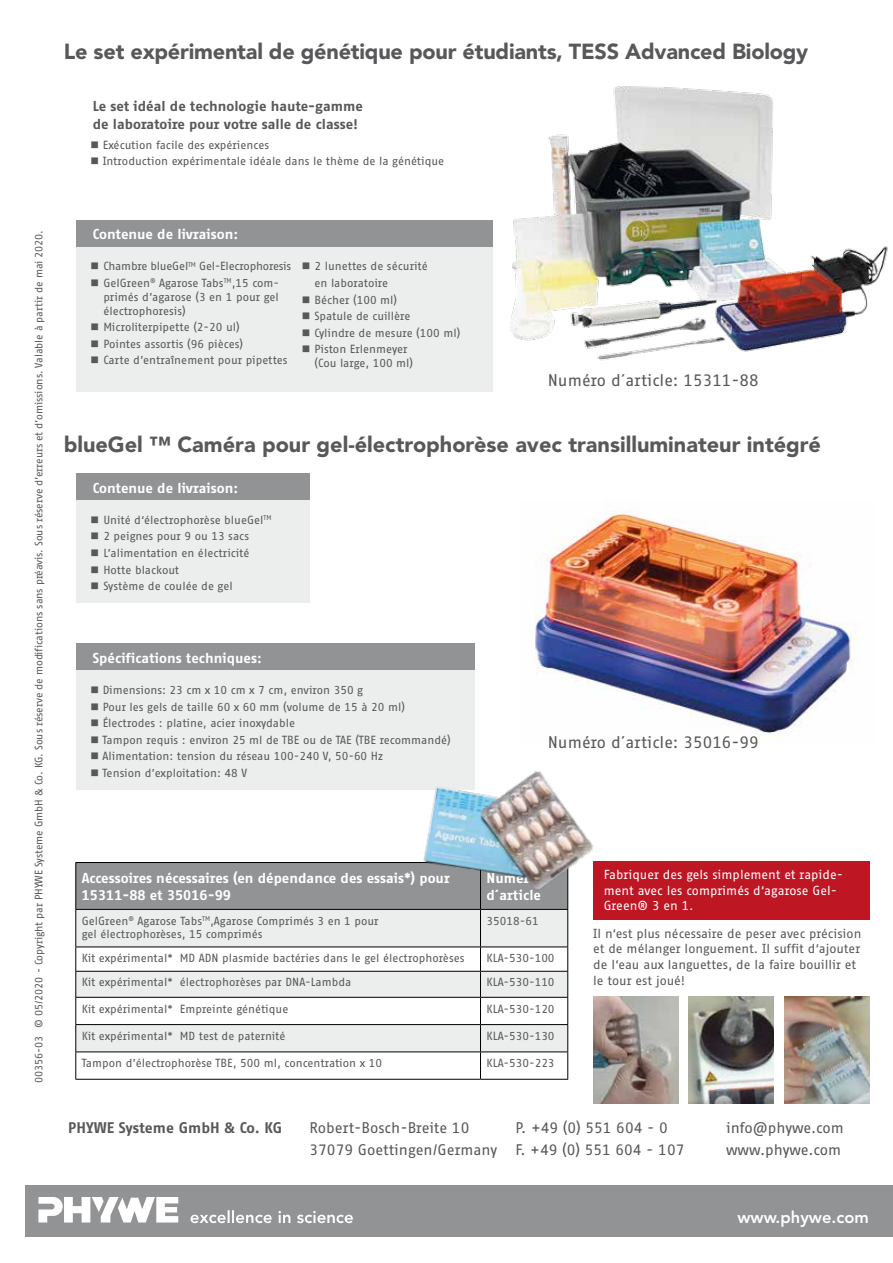
<style>
.page{position:relative;width:893px;height:1263px;background:#fff}
.page>*{position:absolute;margin:0;border:0;box-sizing:border-box;transform-origin:0 0}
.t1{font:900 21.6px "Avenir LT Std";letter-spacing:-.01em;color:#58585a}
.t2{font:16.5px "Fago Office Sans OT";color:#58585a}
.t3{font:800 16.5px "Avenir LT Std";color:#fff}
.t4{font:15px/22.5px "Fago Office Sans OT";color:#58585a}
.t5{font:700 15px "Fago Office Sans OT";color:#58585a}
.t6{font:700 14.1px/16.8px "Fago Office Sans OT";color:#fff}
.t7{font:700 14.1px/18px "Fago Office Sans OT";color:#58585a}
.t8{font:12.75px/15.8px "Fago Office Sans OT";color:#58585a}
.t9{font:12.75px/15.8px "Fago Office Sans OT";color:#fff}
.t10{font:11.55px/13.8px "Fago Office Sans OT";color:#58585a}
.t11{font:11.55px "Fago Office Sans OT";letter-spacing:-.02em;color:#58585a}
.t12{font:10.5px "Fago Office Sans OT";letter-spacing:-.01em;color:#58585a}
</style>
<div class="page">
<img style="left:535px;top:502px;width:319px;height:241px">
<div style="left:26px;top:1185px;width:867px;height:51px;background:#929395"></div>
<svg style="left:38px;top:1197px;width:140px;height:25px"></svg>
<svg style="left:190px;top:1210px;width:163px;height:13px"></svg>
<div style="left:76px;top:863px;width:330px;height:46px;background:#929395"></div>
<div style="left:76px;top:910px;width:491px;height:37px;background:#eceded"></div>
<hr style="left:75px;top:862px;width:405px;height:1px;background:#000">
<hr style="left:75px;top:863px;width:1px;height:46px;background:#000">
<hr style="left:75px;top:909px;width:405px;height:1px;background:#000">
<hr style="left:75px;top:910px;width:1px;height:37px;background:#000">
<hr style="left:480px;top:910px;width:1px;height:37px;background:#000">
<hr style="left:567px;top:910px;width:1px;height:37px;background:#000">
<svg style="left:75px;top:947px;width:493px;height:132px"></svg>
<hr style="left:75px;top:1079px;width:405px;height:1px;background:#000">
<hr style="left:480px;top:1079px;width:88px;height:1px;background:#000">
<div style="left:76px;top:663px;width:399px;height:127px;background:#eceded"></div>
<div style="left:76px;top:234px;width:416px;height:157px;background:#eceded"></div>
<div style="left:76px;top:481px;width:234px;height:122px;background:#eceded"></div>
<div style="left:76px;top:644px;width:399px;height:26px;background:#929395"></div>
<div style="left:76px;top:220px;width:416px;height:26px;background:#929395"></div>
<div style="left:76px;top:473px;width:234px;height:27px;background:#929395"></div>
<img style="left:406px;top:771px;width:188px;height:161px">
<img style="left:483px;top:86px;width:405px;height:298px">
<div style="left:593px;top:861px;width:277px;height:59px;background:#be1623"></div>
<img style="left:593px;top:997px;width:85px;height:106px">
<img style="left:689px;top:997px;width:85px;height:106px">
<img style="left:784px;top:997px;width:86px;height:106px">
<h1 class="t1" style="left:64px;top:38px;width:746px">Le set expérimental de génétique pour étudiants, TESS Advanced Biology</h1>
<p class="t7" style="left:93px;top:97px;width:272px">Le set idéal de technologie haute-gamme de laboratoire pour votre salle de classe!</p>
<p class="t10" style="left:91px;top:138px;width:180px">■ Exécution facile des expériences</p>
<p class="t10" style="left:91px;top:154px;width:355px">■ Introduction expérimentale idéale dans le thème de la génétique</p>
<p class="t12" style="left:33px;top:1027px;width:799px;rotate:-90deg">© 05/2020 - Copyright par PHYWE Systeme GmbH &amp; Co. KG. Sous réserve de modifications sans préavis. Sous réserve d’erreurs et d’omissions. Valable à partir de mai 2020.</p>
<p class="t12" style="left:33px;top:1083px;width:48px;rotate:-90deg">00356-03</p>
<p class="t6" style="left:93px;top:226px;width:147px">Contenue de livraison:</p>
<p class="t11" style="left:91px;top:260px;width:202px">■ Chambre blueGel<sup>TM</sup> Gel-Elecrophoresis</p>
<p class="t10" style="left:103px;top:276px;width:177px;text-align:justify;text-indent:-13px">■ GelGreen<sup>®</sup> Agarose Tabs<sup>TM</sup>,15 com&shy;primés d’agarose (3 en 1 pour gel électrophoresis)</p>
<p class="t10" style="left:91px;top:320px;width:151px">■ Microliterpipette (2-20 ul)</p>
<p class="t10" style="left:91px;top:337px;width:154px">■ Pointes assortis (96 pièces)</p>
<p class="t10" style="left:91px;top:354px;width:199px">■ Carte d’entraînement pour pipettes</p>
<p class="t10" style="left:314px;top:258px;width:115px;line-height:16.5px;text-indent:-13px">■ 2 lunettes de sécurité en laboratoire</p>
<p class="t10" style="left:302px;top:293px;width:97px">■ Bécher (100 ml)</p>
<p class="t10" style="left:302px;top:309px;width:110px">■ Spatule de cuillère</p>
<p class="t10" style="left:302px;top:326px;width:160px">■ Cylindre de mesure (100 ml)</p>
<p class="t10" style="left:314px;top:343px;width:100px;text-indent:-13px">■ Piston Erlenmeyer (Cou large, 100 ml)</p>
<h2 class="t2" style="left:548px;top:371px;width:212px">Numéro d´article: 15311-88</h2>
<h1 class="t1" style="left:64px;top:432px;width:759px">blueGel ™ Caméra pour gel-électrophorèse avec transilluminateur intégré</h1>
<p class="t6" style="left:93px;top:479px;width:147px">Contenue de livraison:</p>
<p class="t10" style="left:91px;top:513px;width:182px">■ Unité d‘électrophorèse blueGel<sup>TM</sup></p>
<p class="t10" style="left:91px;top:530px;width:160px">■ 2 peignes pour 9 ou 13 sacs</p>
<p class="t10" style="left:91px;top:546px;width:160px">■ L’alimentation en électricité</p>
<p class="t10" style="left:91px;top:563px;width:90px">■ Hotte blackout</p>
<p class="t10" style="left:91px;top:579px;width:144px">■ Système de coulée de gel</p>
<p class="t6" style="left:93px;top:649px;width:171px">Spécifications techniques:</p>
<p class="t10" style="left:91px;top:683px;width:274px">■ Dimensions: 23 cm x 10 cm x 7 cm, environ 350 g</p>
<p class="t10" style="left:91px;top:700px;width:316px">■ Pour les gels de taille 60 x 60 mm (volume de 15 à 20 ml)</p>
<p class="t10" style="left:91px;top:716px;width:206px">■ Électrodes : platine, acier inoxydable</p>
<p class="t10" style="left:91px;top:733px;width:362px">■ Tampon requis : environ 25 ml de TBE ou de TAE (TBE recommandé)</p>
<p class="t10" style="left:91px;top:749px;width:294px">■ Alimentation: tension du réseau 100-240 V, 50-60 Hz</p>
<p class="t10" style="left:91px;top:766px;width:158px">■ Tension d’exploitation: 48 V</p>
<h2 class="t2" style="left:548px;top:733px;width:212px">Numéro d´article: 35016-99</h2>
<p class="t6" style="left:82px;top:870px;width:370px">Accessoires nécessaires (en dépendance des essais*) pour<br>15311-88 et 35016-99</p>
<p class="t6" style="left:486px;top:870px;width:56px">Numéro d´article</p>
<p class="t10" style="left:82px;top:914px;width:298px">GelGreen<sup>®</sup> Agarose Tabs<sup>TM</sup>,Agarose Comprimés 3 en 1 pour gel électrophorèses, 15 comprimés</p>
<p class="t10" style="left:486px;top:914px;width:54px">35018-61</p>
<p class="t10" style="left:82px;top:951px;width:384px">Kit expérimental* MD ADN plasmide bactéries dans le gel électrophorèses</p>
<p class="t10" style="left:486px;top:951px;width:70px">KLA-530-100</p>
<p class="t10" style="left:82px;top:976px;width:271px">Kit expérimental* électrophorèses par DNA-Lambda</p>
<p class="t10" style="left:486px;top:976px;width:70px">KLA-530-110</p>
<p class="t10" style="left:82px;top:1002px;width:208px">Kit expérimental* Empreinte génétique</p>
<p class="t10" style="left:486px;top:1002px;width:70px">KLA-530-120</p>
<p class="t10" style="left:82px;top:1029px;width:205px">Kit expérimental* MD test de paternité</p>
<p class="t10" style="left:486px;top:1029px;width:70px">KLA-530-130</p>
<p class="t10" style="left:82px;top:1056px;width:302px">Tampon d’électrophorèse TBE, 500 ml, concentration x 10</p>
<p class="t10" style="left:486px;top:1056px;width:70px">KLA-530-223</p>
<p class="t9" style="left:604px;top:866px;width:241px">Fabriquer des gels simplement et rapide&shy;ment avec les comprimés d‘agarose Gel-<br>Green® 3 en 1.</p>
<p class="t8" style="left:593px;top:925px;width:270px">Il n‘est plus nécessaire de peser avec précision et de mélanger longuement. Il suffit d‘ajouter de l‘eau aux languettes, de la faire bouillir et le tour est joué!</p>
<p class="t5" style="left:68px;top:1119px;width:216px">PHYWE Systeme GmbH &amp; Co. KG</p>
<p class="t4" style="left:310px;top:1117px;width:189px">Robert-Bosch-Breite 10<br>37079 Goettingen/Germany</p>
<p class="t4" style="left:515px;top:1117px;width:171px">P. +49 (0) 551 604 - 0<br>F. +49 (0) 551 604 - 107</p>
<p class="t4" style="left:726px;top:1117px;width:119px">info@phywe.com www.phywe.com</p>
<h2 class="t3" style="left:737px;top:1208px;width:133px">www.phywe.com</h2>
</div>
